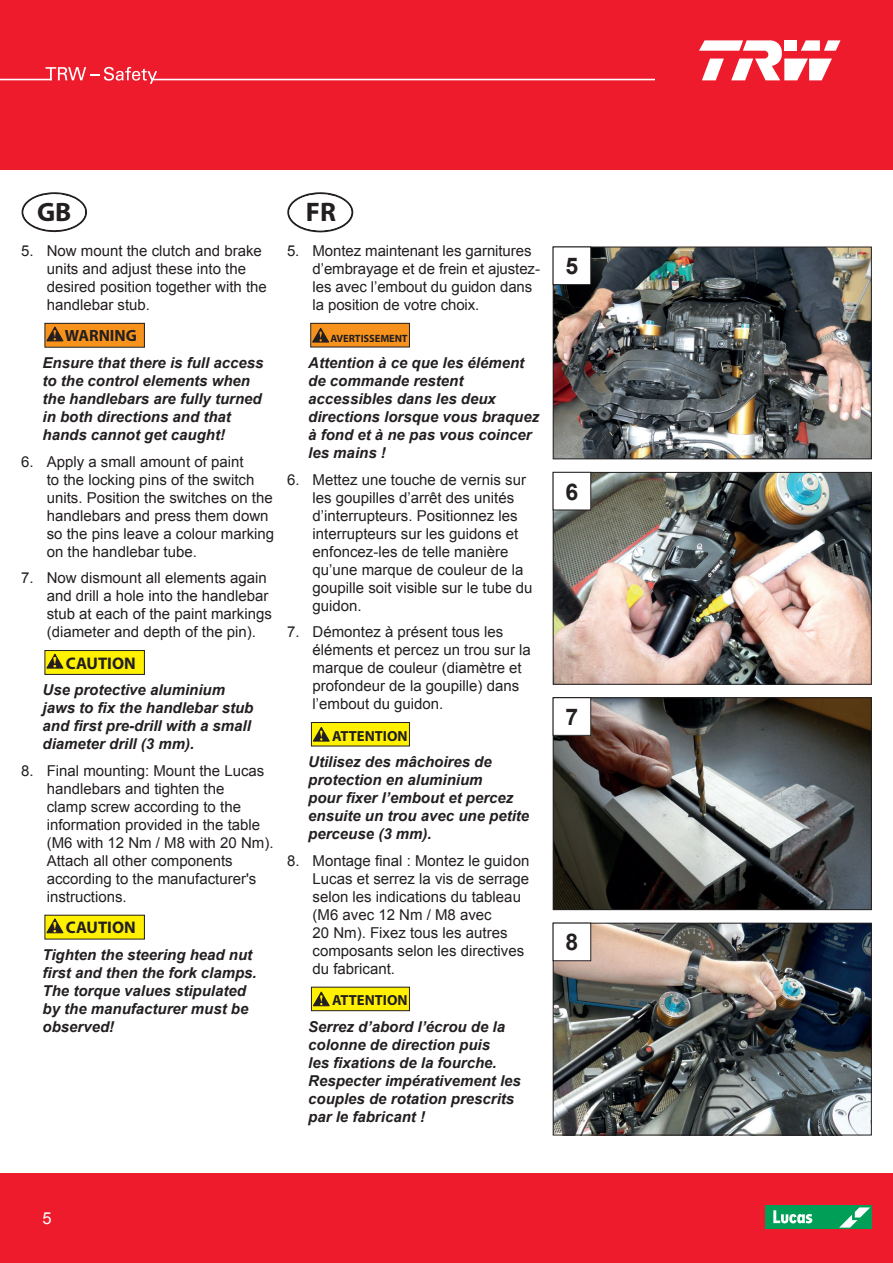
<style>
.page{position:relative;width:893px;height:1263px;background:#fff}
.page>*{position:absolute;margin:0;border:0;box-sizing:border-box;transform-origin:0 0}
.t1{font:700 26.85px "Myriad Pro";color:#231f20}
.t2{font:700 26.7px "Myriad Pro";color:#231f20}
.t3{font:700 22.95px "Arial";color:#231f20}
.t4{font:700 16.8px "Myriad Pro";color:#231f20}
.t5{font:16.5px "Arial";color:#fff}
.t6{font:700 16.35px "Myriad Pro";color:#231f20}
.t7{font:15px/18px "Arial";color:#231f20}
.t8{font:italic 700 15px/18px "Arial";color:#231f20}
.t9{font:700 14.7px "Myriad Pro";color:#231f20}
.t10{font:700 10.65px "Myriad Pro";letter-spacing:-.01em;color:#231f20}
.s1{font-family:"Aparajita";font-size:18.3px;color:#f7931d}
.s2{font-family:"Aparajita";font-size:18px;color:#f7931d}
</style>
<div class="page">
<div style="left:0;top:0;width:893px;height:170px;background:#ee1b2c"></div>
<div style="left:0;top:1174px;width:893px;height:89px;background:#ee1b2c"></div>
<svg style="left:46px;top:67px;width:111px;height:17px"></svg>
<hr style="left:0;top:79px;width:52px;height:1px;background:#fff">
<hr style="left:152px;top:79px;width:503px;height:1px;background:#fff">
<svg style="left:699px;top:40px;width:141px;height:40px"></svg>
<div style="left:765px;top:1206px;width:107px;height:23px;background:#009e57"></div>
<svg style="left:840px;top:1207px;width:30px;height:20px"></svg>
<svg style="left:773px;top:1210px;width:39px;height:13px"></svg>
<svg style="left:21px;top:192px;width:66px;height:41px"></svg>
<div style="left:45px;top:323px;width:99px;height:24px;background:#f7931d"></div>
<div style="left:45px;top:323px;width:100px;height:24px;border:1px solid #231f20"></div>
<svg style="left:45px;top:325px;width:19px;height:17px"></svg>
<div style="left:45px;top:650px;width:99px;height:24px;background:#fff101"></div>
<div style="left:45px;top:650px;width:100px;height:24px;border:1px solid #231f20"></div>
<svg style="left:45px;top:652px;width:19px;height:18px"></svg>
<div style="left:45px;top:915px;width:99px;height:24px;background:#fff101"></div>
<svg style="left:45px;top:917px;width:19px;height:17px"></svg>
<svg style="left:287px;top:192px;width:67px;height:41px"></svg>
<div style="left:311px;top:323px;width:98px;height:24px;background:#f7931d"></div>
<div style="left:311px;top:323px;width:99px;height:24px;border:1px solid #231f20"></div>
<svg style="left:311px;top:326px;width:18px;height:17px"></svg>
<div style="left:311px;top:722px;width:98px;height:24px;background:#fff101"></div>
<div style="left:311px;top:722px;width:99px;height:24px;border:1px solid #231f20"></div>
<svg style="left:312px;top:725px;width:18px;height:17px"></svg>
<div style="left:311px;top:987px;width:98px;height:24px;background:#fff101"></div>
<div style="left:311px;top:987px;width:99px;height:24px;border:1px solid #231f20"></div>
<svg style="left:312px;top:990px;width:18px;height:17px"></svg>
<img style="left:555px;top:249px;width:315px;height:208px">
<div style="left:553px;top:247px;width:319px;height:212px;border:1px solid #231f20"></div>
<img style="left:555px;top:474px;width:315px;height:209px">
<div style="left:553px;top:472px;width:319px;height:213px;border:1px solid #231f20"></div>
<img style="left:555px;top:699px;width:315px;height:209px">
<div style="left:553px;top:697px;width:319px;height:213px;border:1px solid #231f20"></div>
<img style="left:555px;top:925px;width:315px;height:208px">
<div style="left:553px;top:923px;width:319px;height:212px;border:1px solid #231f20"></div>
<div style="left:553px;top:247px;width:38px;height:38px;background:#fff"></div>
<div style="left:553px;top:247px;width:38px;height:38px;border:1px solid #231f20"></div>
<div style="left:553px;top:472px;width:38px;height:38px;background:#fff"></div>
<div style="left:553px;top:472px;width:38px;height:38px;border:1px solid #231f20"></div>
<div style="left:553px;top:698px;width:38px;height:37px;background:#fff"></div>
<div style="left:553px;top:697px;width:38px;height:39px;border:1px solid #231f20"></div>
<div style="left:553px;top:923px;width:38px;height:38px;background:#fff"></div>
<div style="left:553px;top:923px;width:38px;height:38px;border:1px solid #231f20"></div>
<h2 class="t2" style="left:37px;top:195px;width:36px">GB</h2>
<p class="t7" style="left:47px;top:242px;width:222px;text-indent:-25px">5. Now mount the clutch and brake units and adjust these into the desired position together with the handlebar stub.</p>
<p class="t6" style="left:52px;top:325px;width:86px"><span class="s1">!</span> WARNING</p>
<p class="t8" style="left:43px;top:354px;width:222px">Ensure that there is full access to the control elements when the handlebars are fully turned in both directions and that hands cannot get caught!</p>
<p class="t7" style="left:47px;top:453px;width:229px;text-indent:-25px">6. Apply a small amount of paint<br>to the locking pins of the switch units. Position the switches on the handlebars and press them down so the pins leave a colour marking on the handlebar tube.</p>
<p class="t7" style="left:47px;top:569px;width:227px;text-indent:-25px">7. Now dismount all elements again and drill a hole into the handlebar stub at each of the paint markings (diameter and depth of the pin).</p>
<p class="t4" style="left:52px;top:652px;width:85px"><span class="s1">!</span> CAUTION</p>
<p class="t8" style="left:43px;top:682px;width:212px">Use protective aluminium jaws to fix the handlebar stub and first pre-drill with a small diameter drill (3 mm).</p>
<p class="t7" style="left:47px;top:762px;width:228px;text-indent:-25px">8. Final mounting: Mount the Lucas handlebars and tighten the<br>clamp screw according to the information provided in the table (M6 with 12 Nm / M8 with 20 Nm).<br>Attach all other components according to the manufacturer's instructions.</p>
<p class="t4" style="left:52px;top:917px;width:85px"><span class="s1">!</span> CAUTION</p>
<p class="t8" style="left:43px;top:946px;width:216px">Tighten the steering head nut first and then the fork clamps.<br>The torque values stipulated by the manufacturer must be observed!</p>
<h1 class="t1" style="left:306px;top:195px;width:32px">FR</h1>
<p class="t7" style="left:313px;top:242px;width:229px;text-indent:-26px">5. Montez maintenant les garnitures d’embrayage et de frein et ajustez&shy;les avec l’embout du guidon dans la position de votre choix.</p>
<p class="t10" style="left:330px;top:331px;width:79px">AVERTISSEMENT</p>
<p class="t8" style="left:308px;top:354px;width:232px">Attention à ce que les élément de commande restent accessibles dans les deux directions lorsque vous braquez à fond et à ne pas vous coincer les mains !</p>
<p class="t7" style="left:313px;top:471px;width:222px;text-indent:-25px">6. Mettez une touche de vernis sur les goupilles d’arrêt des unités d’interrupteurs. Positionnez les interrupteurs sur les guidons et enfoncez-les de telle manière qu’une marque de couleur de la goupille soit visible sur le tube du guidon.</p>
<p class="t7" style="left:313px;top:623px;width:220px;text-indent:-25px">7. Démontez à présent tous les éléments et percez un trou sur la marque de couleur (diamètre et profondeur de la goupille) dans l’embout du guidon.</p>
<p class="t9" style="left:319px;top:726px;width:90px"><span class="s2">!</span> ATTENTION</p>
<p class="t8" style="left:308px;top:754px;width:222px">Utilisez des mâchoires de protection en aluminium<br>pour fixer l’embout et percez ensuite un trou avec une petite perceuse (3 mm).</p>
<p class="t7" style="left:313px;top:852px;width:218px;text-indent:-25px">8. Montage final : Montez le guidon<br>Lucas et serrez la vis de serrage selon les indications du tableau (M6 avec 12 Nm / M8 avec<br>20 Nm). Fixez tous les autres composants selon les directives du fabricant.</p>
<p class="t9" style="left:319px;top:991px;width:90px"><span class="s2">!</span> ATTENTION</p>
<p class="t8" style="left:308px;top:1018px;width:214px">Serrez d’abord l’écrou de la colonne de direction puis<br>les fixations de la fourche.<br>Respecter impérativement les couples de rotation prescrits par le fabricant !</p>
<h3 class="t3" style="left:566px;top:251px;width:14px">5</h3>
<h3 class="t3" style="left:566px;top:476px;width:14px">6</h3>
<h3 class="t3" style="left:566px;top:701px;width:14px">7</h3>
<h3 class="t3" style="left:566px;top:927px;width:14px">8</h3>
<p class="t5" style="left:43px;top:1207px;width:11px">5</p>
</div>
